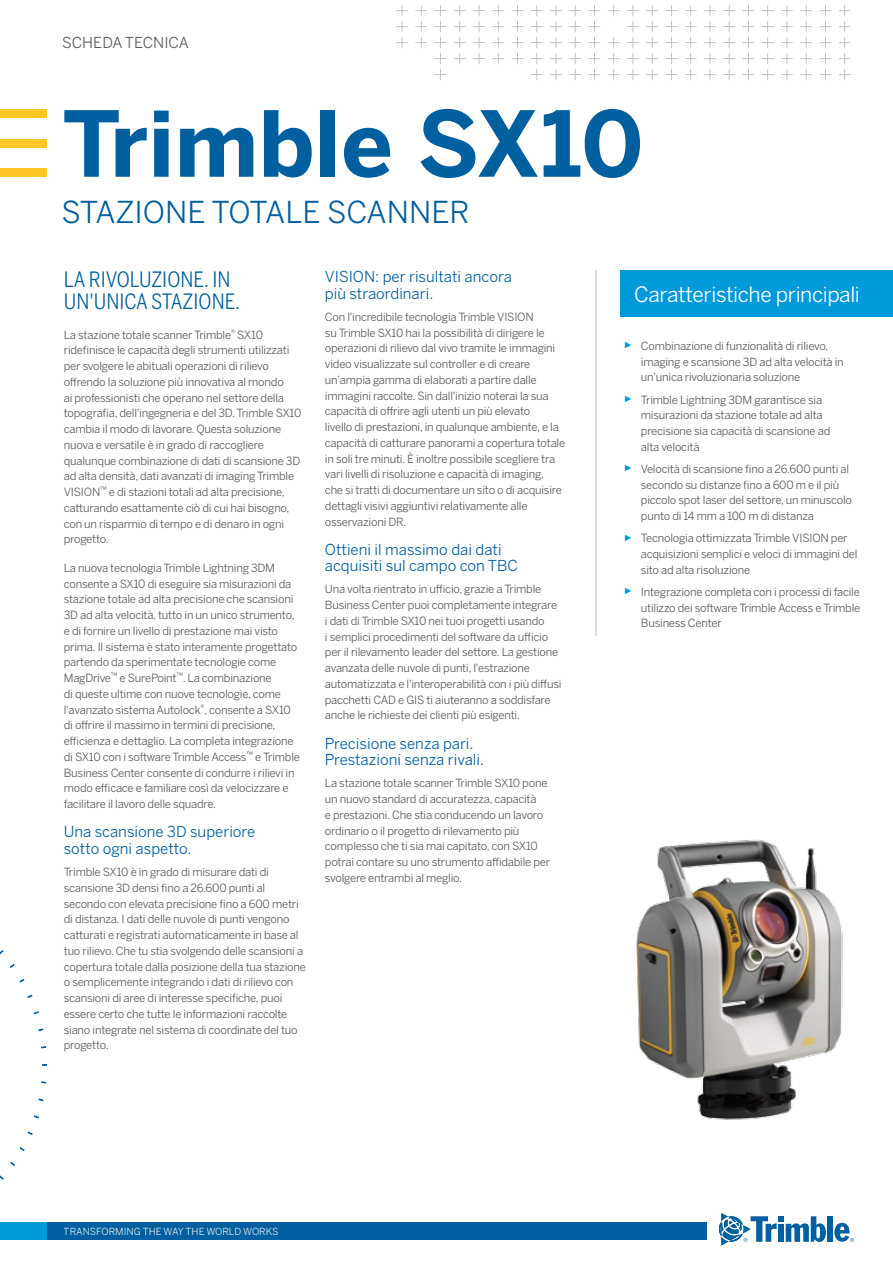
<style>
.page{position:relative;width:893px;height:1263px;background:#fff}
.page>*{position:absolute;margin:0;border:0;box-sizing:border-box;transform-origin:0 0}
.t1{font:700 90px "Benton Sans";color:#005f9e}
.t2{font:30px "Benton Sans";color:#005f9e}
.t3{font:21px/22.5px "Benton Sans Condensed";color:#005f9e}
.t4{font:21px "Benton Sans";letter-spacing:-.02em;color:#fff}
.t5{font:15px/16.5px "Benton Sans";color:#005f9e}
.t6{font:15px "Benton Sans";color:#58595b}
.t7{font:11.25px/15.8px "Benton Sans";letter-spacing:-.02em;color:#58595b}
.t8{font:9.75px "Benton Sans";color:#fff}
</style>
<div class="page">
<svg style="left:396px;top:5px;width:454px;height:75px"></svg>
<div style="left:0;top:110px;width:47px;height:8px;background:#ffc425"></div>
<div style="left:0;top:139px;width:47px;height:8px;background:#ffc425"></div>
<div style="left:0;top:168px;width:47px;height:8px;background:#ffc425"></div>
<div style="left:827px;top:1216px;width:6px;height:26px;background:#005f9e"></div>
<svg style="left:719px;top:1213px;width:107px;height:32px"></svg>
<svg style="left:834px;top:1223px;width:20px;height:19px"></svg>
<div style="left:0;top:1222px;width:704px;height:17px;background:#009ada"></div>
<div style="left:47px;top:1222px;width:659px;height:17px;background:#005f9e"></div>
<div style="left:621px;top:270px;width:271px;height:47px;background:#009ada"></div>
<hr style="left:595px;top:270px;width:2px;height:366px;background:#d2d1d1">
<img style="left:636px;top:839px;width:207px;height:281px">
<svg style="left:41px;top:1081px;width:5px;height:3px"></svg>
<svg style="left:38px;top:1098px;width:6px;height:3px"></svg>
<svg style="left:34px;top:1115px;width:5px;height:4px"></svg>
<svg style="left:27px;top:1131px;width:6px;height:4px"></svg>
<svg style="left:19px;top:1147px;width:6px;height:4px"></svg>
<svg style="left:10px;top:1161px;width:5px;height:5px"></svg>
<svg style="left:0;top:950px;width:4px;height:5px"></svg>
<svg style="left:10px;top:963px;width:5px;height:5px"></svg>
<svg style="left:19px;top:978px;width:6px;height:5px"></svg>
<svg style="left:27px;top:994px;width:6px;height:4px"></svg>
<svg style="left:34px;top:1011px;width:5px;height:3px"></svg>
<svg style="left:38px;top:1028px;width:6px;height:3px"></svg>
<h3 class="t6" style="left:62px;top:34px;width:128px">SCHEDA TECNICA</h3>
<h1 class="t1" style="left:62px;top:87px;width:583px">Trimble SX10</h1>
<h2 class="t2" style="left:62px;top:195px;width:409px">STAZIONE TOTALE SCANNER</h2>
<h3 class="t3" style="left:64px;top:268px;width:178px">LA RIVOLUZIONE. IN<br>UN'UNICA STAZIONE.</h3>
<p class="t7" style="left:64px;top:327px;width:239px">La stazione totale scanner Trimble<sup>®</sup> SX10 ridefinisce le capacità degli strumenti utilizzati per svolgere le abituali operazioni di rilievo offrendo la soluzione più innovativa al mondo<br>ai professionisti che operano nel settore della topografia, dell'ingegneria e del 3D. Trimble SX10 cambia il modo di lavorare. Questa soluzione nuova e versatile è in grado di raccogliere qualunque combinazione di dati di scansione 3D ad alta densità, dati avanzati di imaging Trimble VISION<sup>™</sup> e di stazioni totali ad alta precisione, catturando esattamente ciò di cui hai bisogno, con un risparmio di tempo e di denaro in ogni progetto.</p>
<p class="t7" style="left:64px;top:560px;width:238px">La nuova tecnologia Trimble Lightning 3DM consente a SX10 di eseguire sia misurazioni da stazione totale ad alta precisione che scansioni 3D ad alta velocità, tutto in un unico strumento, e di fornire un livello di prestazione mai visto prima. Il sistema è stato interamente progettato partendo da sperimentate tecnologie come MagDrive<sup>™</sup> e SurePoint<sup>™</sup>. La combinazione<br>di queste ultime con nuove tecnologie, come l'avanzato sistema Autolock<sup>®</sup>, consente a SX10 di offrire il massimo in termini di precisione, efficienza e dettaglio. La completa integrazione di SX10 con i software Trimble Access<sup>™</sup> e Trimble Business Center consente di condurre i rilievi in modo efficace e familiare così da velocizzare e facilitare il lavoro delle squadre.</p>
<h3 class="t5" style="left:64px;top:824px;width:193px">Una scansione 3D superiore sotto ogni aspetto.</h3>
<p class="t7" style="left:64px;top:864px;width:244px">Trimble SX10 è in grado di misurare dati di scansione 3D densi fino a 26.600 punti al secondo con elevata precisione fino a 600 metri di distanza. I dati delle nuvole di punti vengono catturati e registrati automaticamente in base al tuo rilievo. Che tu stia svolgendo delle scansioni a copertura totale dalla posizione della tua stazione o semplicemente integrando i dati di rilievo con scansioni di aree di interesse specifiche, puoi essere certo che tutte le informazioni raccolte siano integrate nel sistema di coordinate del tuo progetto.</p>
<h3 class="t5" style="left:325px;top:268px;width:188px">VISION: per risultati ancora più straordinari.</h3>
<p class="t7" style="left:325px;top:309px;width:242px">Con l'incredibile tecnologia Trimble VISION<br>su Trimble SX10 hai la possibilità di dirigere le operazioni di rilievo dal vivo tramite le immagini video visualizzate sul controller e di creare un'ampia gamma di elaborati a partire dalle immagini raccolte. Sin dall'inizio noterai la sua capacità di offrire agli utenti un più elevato<br>livello di prestazioni, in qualunque ambiente, e la capacità di catturare panorami a copertura totale in soli tre minuti. È inoltre possibile scegliere tra vari livelli di risoluzione e capacità di imaging,<br>che si tratti di documentare un sito o di acquisire dettagli visivi aggiuntivi relativamente alle osservazioni DR.</p>
<h3 class="t5" style="left:325px;top:541px;width:194px">Ottieni il massimo dai dati acquisiti sul campo con TBC</h3>
<p class="t7" style="left:325px;top:581px;width:238px">Una volta rientrato in ufficio, grazie a Trimble Business Center puoi completamente integrare i dati di Trimble SX10 nei tuoi progetti usando<br>i semplici procedimenti del software da ufficio per il rilevamento leader del settore. La gestione avanzata delle nuvole di punti, l'estrazione automatizzata e l'interoperabilità con i più diffusi pacchetti CAD e GIS ti aiuteranno a soddisfare anche le richieste dei clienti più esigenti.</p>
<h3 class="t5" style="left:325px;top:735px;width:161px">Precisione senza pari.<br>Prestazioni senza rivali.</h3>
<p class="t7" style="left:325px;top:775px;width:227px">La stazione totale scanner Trimble SX10 pone un nuovo standard di accuratezza, capacità<br>e prestazioni. Che stia conducendo un lavoro ordinario o il progetto di rilevamento più complesso che ti sia mai capitato, con SX10 potrai contare su uno strumento affidabile per svolgere entrambi al meglio.</p>
<p class="t8" style="left:64px;top:1225px;width:216px">TRANSFORMING THE WAY THE WORLD WORKS</p>
<h3 class="t4" style="left:634px;top:282px;width:227px">Caratteristiche principali</h3>
<p class="t7" style="left:641px;top:338px;width:204px">Combinazione di funzionalità di rilievo, imaging e scansione 3D ad alta velocità in un'unica rivoluzionaria soluzione</p>
<p class="t7" style="left:641px;top:392px;width:191px">Trimble Lightning 3DM garantisce sia misurazioni da stazione totale ad alta precisione sia capacità di scansione ad alta velocità</p>
<p class="t7" style="left:641px;top:461px;width:213px">Velocità di scansione fino a 26.600 punti al secondo su distanze fino a 600 m e il più piccolo spot laser del settore, un minuscolo punto di 14 mm a 100 m di distanza</p>
<p class="t7" style="left:641px;top:530px;width:218px">Tecnologia ottimizzata Trimble VISION per acquisizioni semplici e veloci di immagini del sito ad alta risoluzione</p>
<p class="t7" style="left:641px;top:584px;width:221px;text-align:justify">Integrazione completa con i processi di facile utilizzo dei software Trimble Access e Trimble Business Center</p>
</div>
